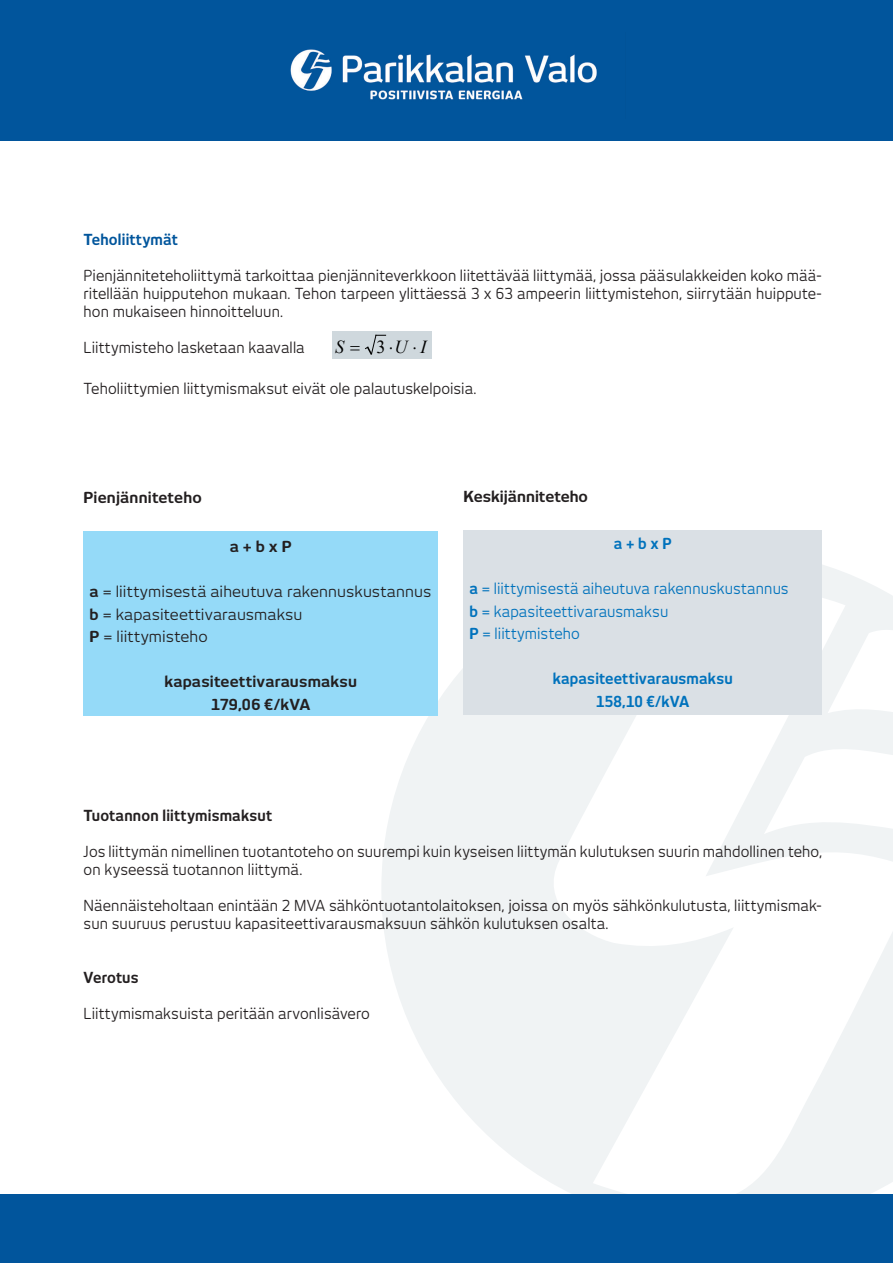
<style>
.page{position:relative;width:893px;height:1263px;background:#fff}
.page>*{position:absolute;margin:0;border:0;box-sizing:border-box;transform-origin:0 0}
.t1{font:italic 18.3px "Times New Roman";color:#000}
.Subtitle{font:15px/18px "New June";letter-spacing:.005em;color:#231f20;scale:.95 1}
.Text{font:15px "New June";letter-spacing:.005em;color:#231f20}
.Subtitle-2{font:15px "New June";letter-spacing:.005em;color:#0072bc;scale:.95 1}
.Text-2{font:700 15px "New June";letter-spacing:.01em;color:#231f20}
.Subtitle-3{font:700 15px "New June";letter-spacing:.01em;color:#0072bc;scale:.95 1}
.Subtitle-4{font:700 15px "New June";letter-spacing:.005em;color:#231f20;scale:.95 1}
.Subtitle-5{font:700 15px "New June";letter-spacing:.005em;color:#231f20}
.Subtitle-6{font:700 15px "New June";letter-spacing:.015em;color:#01559c;scale:.95 1}
.s1{font-style:normal}
.s2{font-weight:700}
</style>
<div class="page">
<div style="left:332px;top:331px;width:99px;height:28px;background:#cfd8dd"></div>
<svg style="left:381px;top:565px;width:512px;height:630px;fill:#f0f3f4"></svg>
<div style="left:0;top:0;width:893px;height:140px;background:#01559c"></div>
<div style="left:84px;top:531px;width:354px;height:184px;background:#95daf8"></div>
<div style="left:0;top:1195px;width:893px;height:68px;background:#01559c"></div>
<div style="left:463px;top:530px;width:359px;height:185px;background:#dae0e5"></div>
<img style="left:290px;top:49px;width:307px;height:51px">
<svg style="left:365px;top:334px;width:21px;height:21px"></svg>
<p class="Subtitle-6" style="left:84px;top:231px;width:101px">Teholiittymät</p>
<p class="Subtitle" style="left:84px;top:266px;width:779px;text-align:justify">Pienjänniteteholiittymä tarkoittaa pienjänniteverkkoon liitettävää liittymää, jossa pääsulakkeiden koko mää&shy;ritellään huipputehon mukaan. Tehon tarpeen ylittäessä 3 x 63 ampeerin liittymistehon, siirrytään huippute&shy;hon mukaiseen hinnoitteluun.</p>
<p class="Subtitle" style="left:84px;top:338px;width:234px">Liittymisteho lasketaan kaavalla</p>
<p class="Subtitle" style="left:84px;top:379px;width:415px">Teholiittymien liittymismaksut eivät ole palautuskelpoisia.</p>
<p class="t1" style="left:335px;top:334px;width:10px">S</p>
<p class="t1" style="left:376px;top:334px;width:51px"><span class="s1">3</span>⋅U⋅I</p>
<p class="Text-2" style="left:84px;top:488px;width:120px">Pienjänniteteho</p>
<p class="Text-2" style="left:230px;top:538px;width:64px">a + b x P</p>
<p class="Text" style="left:90px;top:583px;width:343px"><span class="s2">a</span> = liittymisestä aiheutuva rakennuskustannus</p>
<p class="Text" style="left:90px;top:605px;width:214px"><span class="s2">b</span> = kapasiteettivarausmaksu</p>
<p class="Text" style="left:90px;top:628px;width:120px"><span class="s2">P</span> = liittymisteho</p>
<p class="Text-2" style="left:165px;top:673px;width:194px">kapasiteettivarausmaksu</p>
<p class="Text-2" style="left:211px;top:695px;width:100px">179,06 €/kVA</p>
<p class="Subtitle-5" style="left:463px;top:487px;width:126px">Keskijänniteteho</p>
<p class="Subtitle-3" style="left:614px;top:535px;width:63px">a + b x P</p>
<p class="Subtitle-2" style="left:469px;top:580px;width:338px"><span class="s2">a</span> = liittymisestä aiheutuva rakennuskustannus</p>
<p class="Subtitle-2" style="left:469px;top:602px;width:211px"><span class="s2">b</span> = kapasiteettivarausmaksu</p>
<p class="Subtitle-2" style="left:469px;top:625px;width:118px"><span class="s2">P</span> = liittymisteho</p>
<p class="Subtitle-3" style="left:553px;top:670px;width:191px">kapasiteettivarausmaksu</p>
<p class="Subtitle-3" style="left:596px;top:692px;width:100px">158,10 €/kVA</p>
<p class="Subtitle-4" style="left:84px;top:807px;width:200px">Tuotannon liittymismaksut</p>
<p class="Subtitle" style="left:84px;top:842px;width:779px">Jos liittymän nimellinen tuotantoteho on suurempi kuin kyseisen liittymän kulutuksen suurin mahdollinen teho, on kyseessä tuotannon liittymä.</p>
<p class="Subtitle" style="left:84px;top:896px;width:779px">Näennäisteholtaan enintään 2 MVA sähköntuotantolaitoksen, joissa on myös sähkönkulutusta, liittymismak&shy;sun suuruus perustuu kapasiteettivarausmaksuun sähkön kulutuksen osalta.</p>
<p class="Subtitle-4" style="left:84px;top:969px;width:59px">Verotus</p>
<p class="Subtitle" style="left:84px;top:1004px;width:303px">Liittymismaksuista peritään arvonlisävero</p>
</div>
